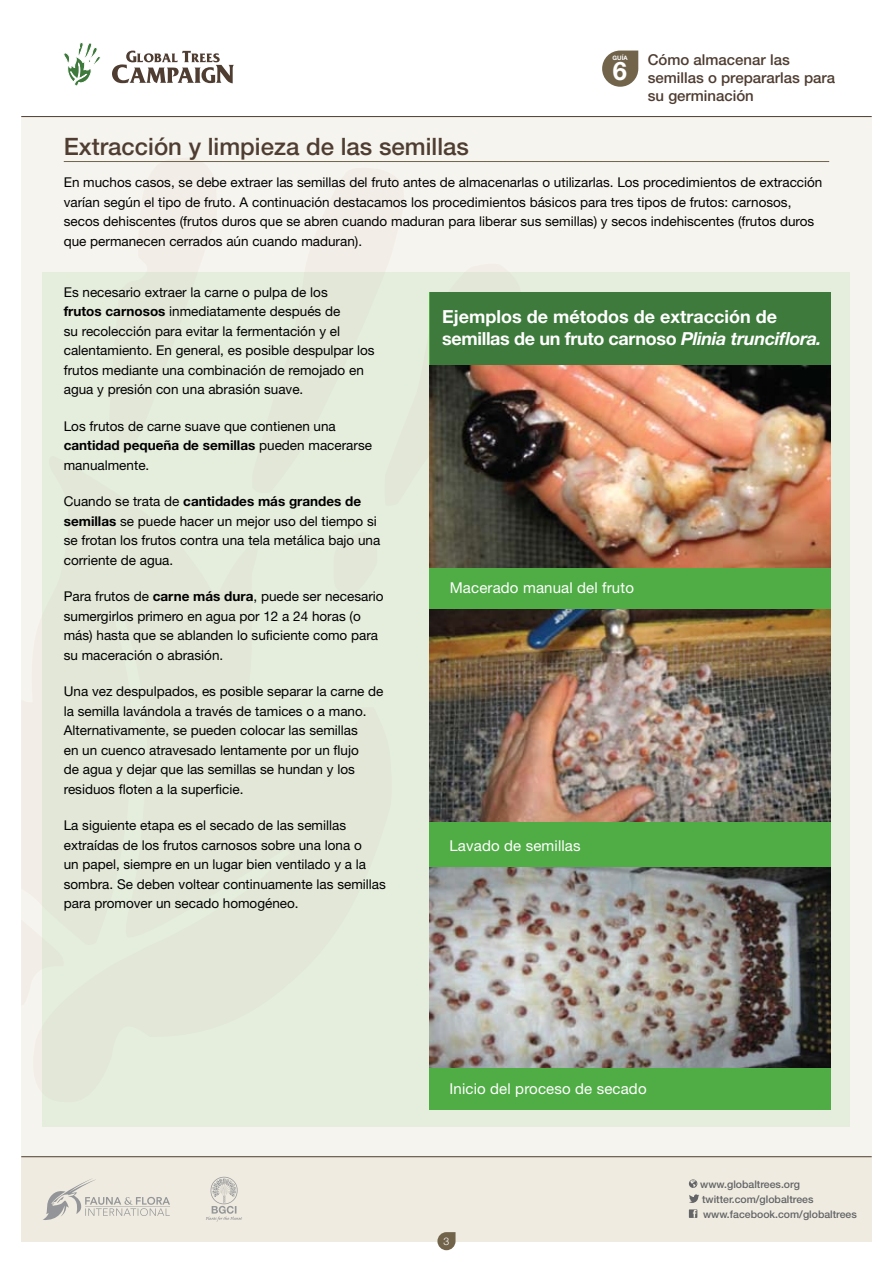
<style>
.page{position:relative;width:893px;height:1263px;background:#fff}
.page>*{position:absolute;margin:0;border:0;box-sizing:border-box;transform-origin:0 0}
.t1{font:700 25.5px "Helvetica Neue";color:#fff}
.t2{font:500 24px "Helvetica Neue";color:#4f3d32}
.t3{font:700 18px/22.5px "Helvetica Neue";letter-spacing:-.02em;color:#fff}
.t4{font:15px "Helvetica Neue";letter-spacing:.01em;color:#fff}
.t5{font:500 15px/18px "Helvetica Neue";color:#4f3d32}
.t6{font:13.5px/19.5px "Helvetica Neue";color:#000}
.t7{font:500 10.5px/15px "Helvetica Neue";color:#636467}
.t8{font:300 10.5px "Helvetica Neue";color:#fff}
.t9{font:700 6.15px "Helvetica Neue";color:#fff}
.s1{font-weight:700}
.s2{font-style:italic}
</style>
<div class="page">
<div style="left:21px;top:116px;width:851px;height:1043px;background:#f6f4ee"></div>
<div style="left:21px;top:1157px;width:851px;height:85px;background:#efebe0"></div>
<svg style="left:43px;top:1178px;width:127px;height:42px"></svg>
<hr style="left:21px;top:116px;width:851px;height:1px;background:#4f3d32">
<svg style="left:64px;top:43px;width:36px;height:43px"></svg>
<svg style="left:112px;top:51px;width:122px;height:32px"></svg>
<hr style="left:21px;top:1156px;width:851px;height:1px;background:#4f3d32">
<div style="left:43px;top:272px;width:807px;height:855px;background:#e5eddd"></div>
<hr style="left:64px;top:161px;width:765px;height:1px;background:#71644b">
<svg style="left:437px;top:1232px;width:19px;height:18px"></svg>
<svg style="left:602px;top:51px;width:36px;height:36px"></svg>
<svg style="left:206px;top:1177px;width:36px;height:44px"></svg>
<svg style="left:689px;top:1179px;width:8px;height:9px"></svg>
<svg style="left:689px;top:1194px;width:10px;height:9px"></svg>
<svg style="left:689px;top:1209px;width:8px;height:9px"></svg>
<div style="left:430px;top:292px;width:401px;height:818px;background:#50ad46"></div>
<div style="left:431px;top:292px;width:400px;height:110px;background:#3d7a3b"></div>
<img style="left:430px;top:366px;width:401px;height:202px">
<img style="left:430px;top:609px;width:401px;height:213px">
<img style="left:430px;top:867px;width:401px;height:200px">
<p class="t9" style="left:613px;top:54px;width:17px">GUÍA</p>
<h1 class="t1" style="left:613px;top:55px;width:16px">6</h1>
<p class="t5" style="left:648px;top:51px;width:189px">Cómo almacenar las semillas o prepararlas para su germinación</p>
<h2 class="t2" style="left:64px;top:132px;width:407px">Extracción y limpieza de las semillas</h2>
<p class="t6" style="left:64px;top:172px;width:760px">En muchos casos, se debe extraer las semillas del fruto antes de almacenarlas o utilizarlas. Los procedimientos de extracción varían según el tipo de fruto. A continuación destacamos los procedimientos básicos para tres tipos de frutos: carnosos, secos dehiscentes (frutos duros que se abren cuando maduran para liberar sus semillas) y secos indehiscentes (frutos duros que permanecen cerrados aún cuando maduran).</p>
<p class="t6" style="left:64px;top:282px;width:312px">Es necesario extraer la carne o pulpa de los<br><span class="s1">frutos carnosos</span> inmediatamente después de<br>su recolección para evitar la fermentación y el calentamiento. En general, es posible despulpar los frutos mediante una combinación de remojado en agua y presión con una abrasión suave.</p>
<p class="t6" style="left:64px;top:416px;width:310px">Los frutos de carne suave que contienen una <span class="s1">cantidad pequeña de semillas</span> pueden macerarse manualmente.</p>
<p class="t6" style="left:64px;top:492px;width:318px">Cuando se trata de <span class="s1">cantidades más grandes de semillas</span> se puede hacer un mejor uso del tiempo si se frotan los frutos contra una tela metálica bajo una corriente de agua.</p>
<p class="t6" style="left:64px;top:587px;width:321px">Para frutos de <span class="s1">carne más dura</span>, puede ser necesario sumergirlos primero en agua por 12 a 24 horas (o más) hasta que se ablanden lo suficiente como para su maceración o abrasión.</p>
<p class="t6" style="left:64px;top:682px;width:321px">Una vez despulpados, es posible separar la carne de la semilla lavándola a través de tamices o a mano.<br>Alternativamente, se pueden colocar las semillas<br>en un cuenco atravesado lentamente por un flujo<br>de agua y dejar que las semillas se hundan y los residuos floten a la superficie.</p>
<p class="t6" style="left:64px;top:816px;width:324px">La siguiente etapa es el secado de las semillas extraídas de los frutos carnosos sobre una lona o<br>un papel, siempre en un lugar bien ventilado y a la sombra. Se deben voltear continuamente las semillas para promover un secado homogéneo.</p>
<h3 class="t3" style="left:442px;top:304px;width:381px">Ejemplos de métodos de extracción de semillas de un fruto carnoso <span class="s2">Plinia trunciflora.</span></h3>
<p class="t4" style="left:450px;top:579px;width:186px">Macerado manual del fruto</p>
<p class="t4" style="left:449px;top:836px;width:133px">Lavado de semillas</p>
<p class="t4" style="left:449px;top:1080px;width:199px">Inicio del proceso de secado</p>
<p class="t8" style="left:443px;top:1235px;width:7px">3</p>
<p class="t7" style="left:700px;top:1176px;width:158px">www.globaltrees.org twitter.com/globaltrees www.facebook.com/globaltrees</p>
</div>
